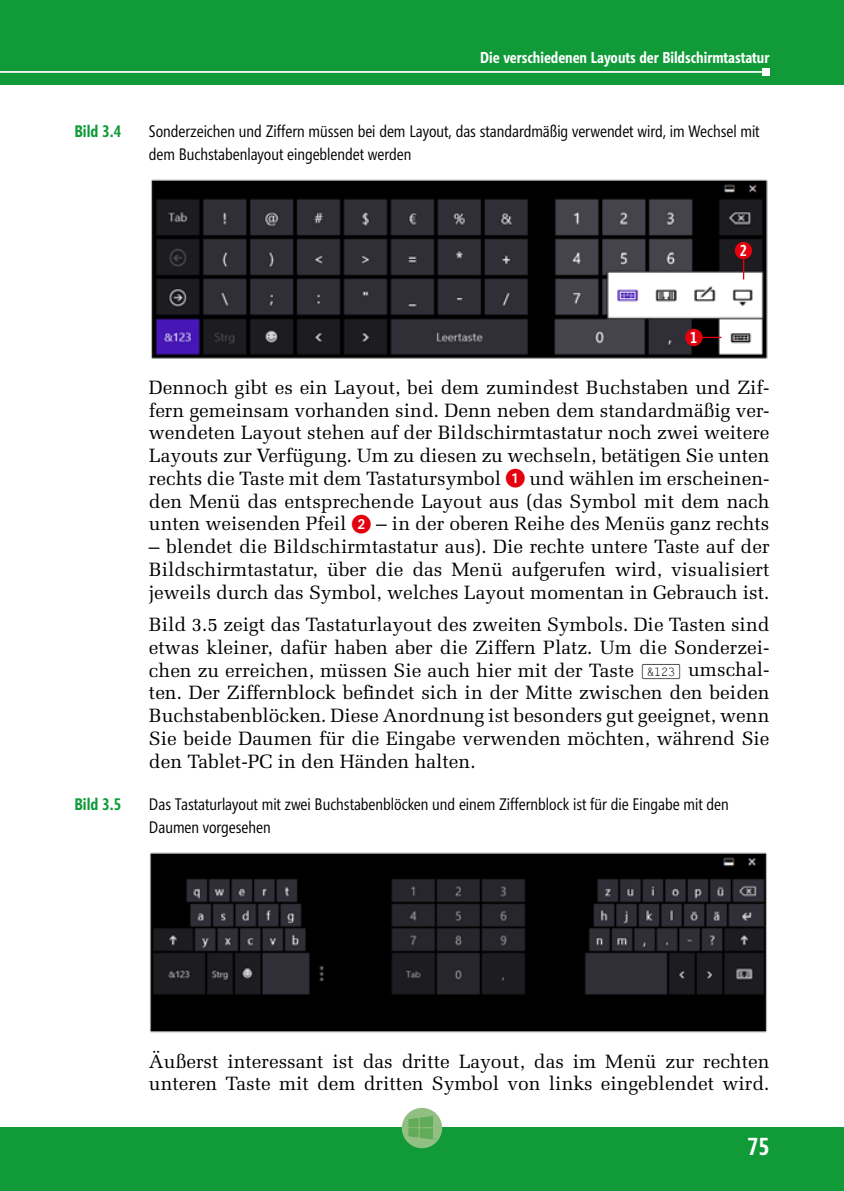
<style>
.page{position:relative;width:844px;height:1191px;background:#fff}
.page>*{position:absolute;margin:0;border:0;box-sizing:border-box;transform-origin:0 0}
.t1{font:700 24.5px "Segoe Condensed";color:#fff}
.t2{font:19.25px/22.8px "Melior";color:#000;text-align:justify}
.t3{font:16.62px/22.8px "Segoe Condensed";color:#000}
.t4{font:700 16.62px "Segoe Condensed";color:#109a38}
.t5{font:700 15.75px "Segoe Condensed";color:#fff}
.s1{font-family:"European Pi One";color:#e3000f}
.s2{font-family:"Ms Tasten";font-size:14px}
</style>
<div class="page">
<div style="left:0;top:0;width:843px;height:85px;background:#109a38"></div>
<div style="left:0;top:1127px;width:843px;height:64px;background:#109a38"></div>
<hr style="left:0;top:71px;width:765px;height:2px;background:#fff">
<div style="left:762px;top:68px;width:7px;height:7px;background:#fff"></div>
<div style="left:401px;top:1107px;width:41px;height:41px;background:#92bf82;border-radius:50%"></div>
<svg style="left:408px;top:1116px;width:28px;height:23px"></svg>
<img style="left:151px;top:179px;width:617px;height:180px">
<img style="left:150px;top:852px;width:617px;height:181px">
<svg style="left:702px;top:337px;width:19px;height:1px"></svg>
<div style="left:685px;top:329px;width:17px;height:17px;background:#e3000f;border-radius:50%"></div>
<hr style="left:742px;top:247px;width:2px;height:32px;background:#e3000f">
<div style="left:734px;top:242px;width:18px;height:17px;background:#e3000f;border-radius:50%"></div>
<p class="t5" style="left:480px;top:48px;width:290px">Die verschiedenen Layouts der Bildschirmtastatur</p>
<p class="t4" style="left:74px;top:121px;width:48px">Bild 3.4</p>
<p class="t3" style="left:149px;top:120px;width:612px">Sonderzeichen und Ziffern müssen bei dem Layout, das standardmäßig verwendet wird, im Wechsel mit dem Buchstabenlayout eingeblendet werden</p>
<p class="t5" style="left:690px;top:328px;width:9px">1</p>
<p class="t5" style="left:739px;top:241px;width:9px">2</p>
<p class="t2" style="left:149px;top:376px;width:622px">Dennoch gibt es ein Layout, bei dem zumindest Buchstaben und Zif&shy;fern gemeinsam vorhanden sind. Denn neben dem standardmäßig ver&shy;wendeten Layout stehen auf der Bildschirmtastatur noch zwei weitere Layouts zur Verfügung. Um zu diesen zu wechseln, betätigen Sie unten rechts die Taste mit dem Tastatursymbol <span class="s1">1</span> und wählen im erscheinen&shy;den Menü das entsprechende Layout aus (das Symbol mit dem nach unten weisenden Pfeil <span class="s1">2</span> – in der oberen Reihe des Menüs ganz rechts</p>
<p class="t2" style="left:149px;top:535px;width:622px">– blendet die Bildschirmtastatur aus). Die rechte untere Taste auf der Bildschirmtastatur, über die das Menü aufgerufen wird, visualisiert jeweils durch das Symbol, welches Layout momentan in Gebrauch ist.</p>
<p class="t2" style="left:149px;top:613px;width:622px">Bild 3.5 zeigt das Tastaturlayout des zweiten Symbols. Die Tasten sind etwas kleiner, dafür haben aber die Ziffern Platz. Um die Sonderzei&shy;chen zu erreichen, müssen Sie auch hier mit der Taste <span class="s2">(&amp;123)</span> umschal&shy;ten. Der Ziffernblock befindet sich in der Mitte zwischen den beiden Buchstabenblöcken. Diese Anordnung ist besonders gut geeignet, wenn Sie beide Daumen für die Eingabe verwenden möchten, während Sie den Tablet-PC in den Händen halten.</p>
<p class="t4" style="left:74px;top:794px;width:48px">Bild 3.5</p>
<p class="t3" style="left:149px;top:792px;width:581px">Das Tastaturlayout mit zwei Buchstabenblöcken und einem Ziffernblock ist für die Eingabe mit den<br>Daumen vorgesehen</p>
<p class="t2" style="left:149px;top:1049px;width:622px">Äußerst interessant ist das dritte Layout, das im Menü zur rechten unteren Taste mit dem dritten Symbol von links eingeblendet wird.</p>
<p class="t1" style="left:747px;top:1132px;width:23px">75</p>
</div>
